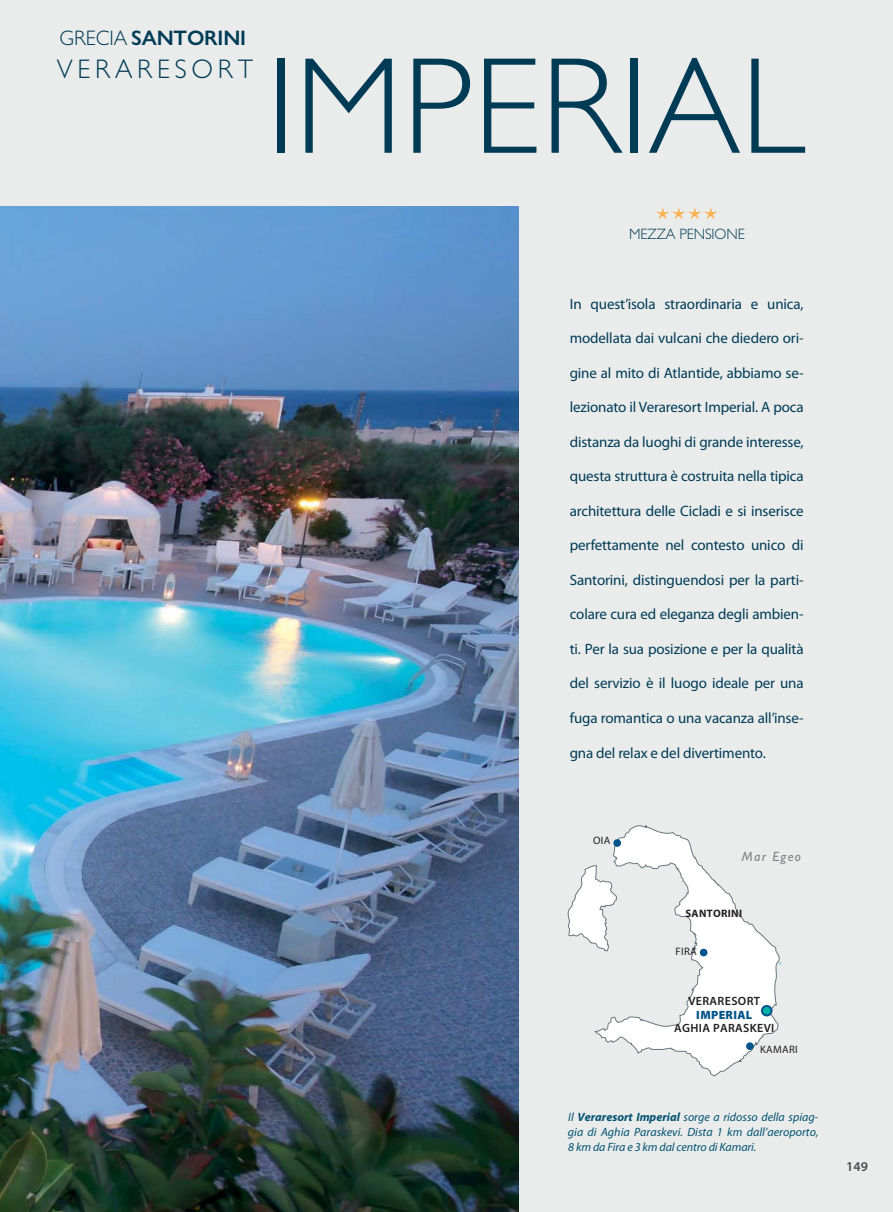
<style>
.page{position:relative;width:893px;height:1212px;background:#eaecec}
.page>*{position:absolute;margin:0;border:0;box-sizing:border-box;transform-origin:0 0}
.t1{font:300 138px "Gill Sans";color:#003b56}
.t2{font:300 27px "Gill Sans Nova";letter-spacing:.17em;color:#003b56}
.t3{font:600 21px "Gill Sans Nova";letter-spacing:-.01em;color:#003b56}
.t4{font:15px "Myriad Pro";letter-spacing:-.01em;color:#003b56}
.t5{font:300 15px "Gill Sans Nova";letter-spacing:-.01em;color:#003b56}
.t6{font:italic 500 13.5px "Gill Sans Nova";letter-spacing:.1em;color:#7f8183}
.t7{font:600 13.5px "Myriad Pro";color:#4c4c4e}
.t8{font:italic 12px/15px "Myriad Pro";letter-spacing:.005em;color:#00526f;text-align:justify}
.t9{font:600 12px "Myriad Pro";letter-spacing:.03em;color:#231f20}
.t10{font:900 12px "Myriad Pro";letter-spacing:.03em;color:#00548b}
.t11{font:10.8px "Myriad Pro";letter-spacing:.03em;color:#231f20}
.t12{font:700 10.8px "Myriad Pro";letter-spacing:.03em;color:#231f20}
.s1{font-weight:300}
.s2{font-weight:700}
</style>
<div class="page">
<img style="left:0;top:206px;width:519px;height:1006px">
<svg style="left:594px;top:825px;width:186px;height:251px"></svg>
<svg style="left:567px;top:865px;width:50px;height:86px"></svg>
<div style="left:762px;top:1006px;width:9px;height:9px;background:#00b2a5;border-radius:50%"></div>
<div style="left:761px;top:1005px;width:11px;height:11px;border:2px solid #00548b;border-radius:50%"></div>
<div style="left:741px;top:852px;width:60px;height:12px;background:#eaecec"></div>
<div style="left:613px;top:839px;width:8px;height:8px;background:#00548b;border-radius:50%"></div>
<div style="left:700px;top:949px;width:7px;height:7px;background:#00548b;border-radius:50%"></div>
<div style="left:746px;top:1042px;width:8px;height:8px;background:#00548b;border-radius:50%"></div>
<svg style="left:656px;top:206px;width:62px;height:14px"></svg>
<h3 class="t3" style="left:59px;top:26px;width:188px"><span class="s1">GRECIA</span> SANTORINI</h3>
<h2 class="t2" style="left:57px;top:59px;width:198px">VERARESORT</h2>
<h1 class="t1" style="left:266px;top:24px;width:541px">IMPERIAL</h1>
<p class="t5" style="left:629px;top:229px;width:117px">MEZZA PENSIONE</p>
<p class="t4" style="left:570px;top:298px;width:235px">In quest’isola straordinaria e unica,</p>
<p class="t4" style="left:570px;top:333px;width:235px">modellata dai vulcani che diedero ori-</p>
<p class="t4" style="left:570px;top:367px;width:235px">gine al mito di Atlantide, abbiamo se-</p>
<p class="t4" style="left:570px;top:402px;width:235px">lezionato il Veraresort Imperial. A poca</p>
<p class="t4" style="left:570px;top:436px;width:235px">distanza da luoghi di grande interesse,</p>
<p class="t4" style="left:570px;top:471px;width:235px">questa struttura è costruita nella tipica</p>
<p class="t4" style="left:570px;top:505px;width:235px">architettura delle Cicladi e si inserisce</p>
<p class="t4" style="left:570px;top:540px;width:235px">perfettamente nel contesto unico di</p>
<p class="t4" style="left:570px;top:574px;width:235px">Santorini, distinguendosi per la parti-</p>
<p class="t4" style="left:570px;top:609px;width:235px">colare cura ed eleganza degli ambien-</p>
<p class="t4" style="left:570px;top:643px;width:235px">ti. Per la sua posizione e per la qualità</p>
<p class="t4" style="left:570px;top:678px;width:235px">del servizio è il luogo ideale per una</p>
<p class="t4" style="left:570px;top:712px;width:235px">fuga romantica o una vacanza all’inse-</p>
<p class="t4" style="left:570px;top:747px;width:197px">gna del relax e del divertimento.</p>
<p class="t11" style="left:593px;top:836px;width:19px">OIA</p>
<p class="t6" style="left:742px;top:851px;width:61px">Mar Egeo</p>
<p class="t12" style="left:685px;top:909px;width:58px">SANTORINI</p>
<p class="t11" style="left:676px;top:947px;width:23px">FIRA</p>
<p class="t9" style="left:688px;top:994px;width:73px">VERARESORT</p>
<p class="t10" style="left:696px;top:1007px;width:57px">IMPERIAL</p>
<p class="t9" style="left:674px;top:1021px;width:102px">AGHIA PARASKEVI</p>
<p class="t11" style="left:760px;top:1045px;width:39px">KAMARI</p>
<p class="t8" style="left:568px;top:1111px;width:252px">Il <span class="s2">Veraresort Imperial</span> sorge a ridosso della spiag&shy;gia di Aghia Paraskevi. Dista 1 km dall’aeroporto, 8 km da Fira e 3 km dal centro di Kamari.</p>
<p class="t7" style="left:846px;top:1158px;width:23px">149</p>
</div>
